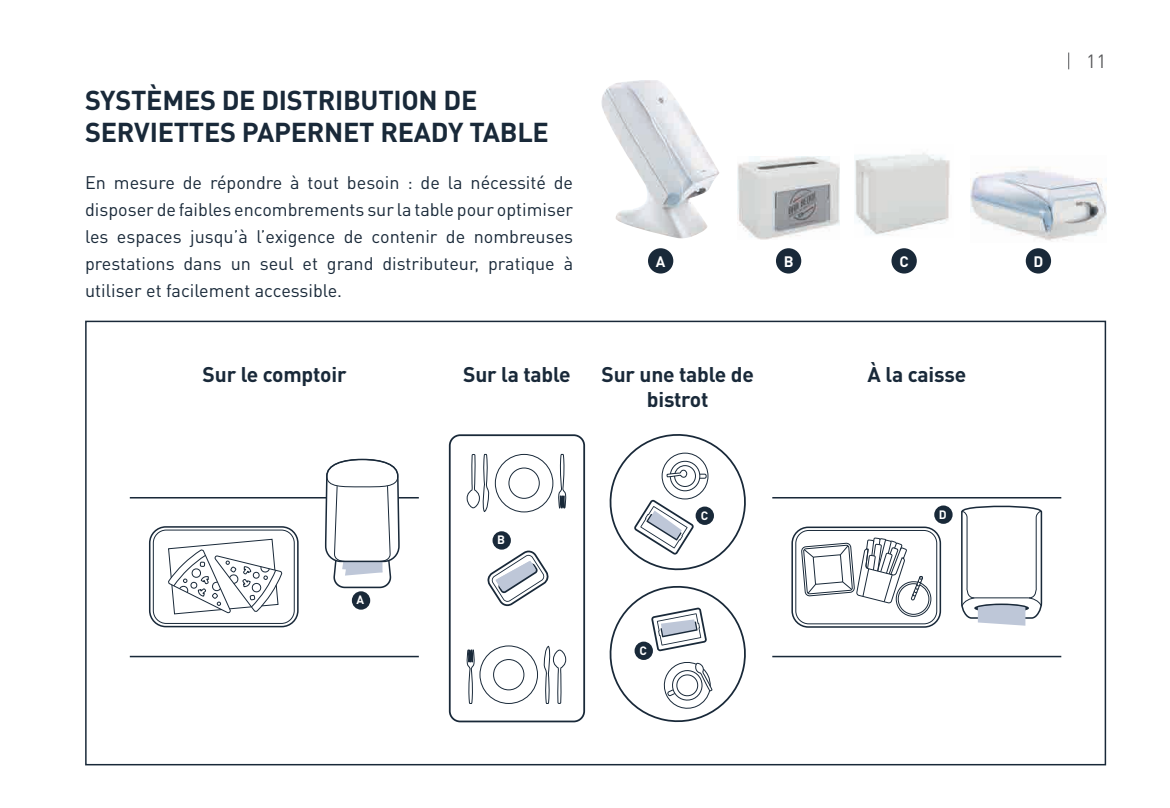
<style>
.page{position:relative;width:1170px;height:808px;background:#fff}
.page>*{position:absolute;margin:0;border:0;box-sizing:border-box;transform-origin:0 0}
.t1{font:700 27px/32.4px "DIN Pro";letter-spacing:-.01em;color:#192939}
.t2{font:700 21px "DIN Pro";letter-spacing:-.01em;color:#192939}
.t3{font:18.9px "DIN Pro";color:#57585a;scale:.95 1}
.t4{font:18px/27px "DIN Pro";color:#192939;text-align:justify}
.t5{font:700 15px "DIN Pro";color:#fff}
.t6{font:700 12px "DIN Pro";color:#fff}
</style>
<div class="page">
<svg style="left:1068px;top:53px;width:1px;height:16px"></svg>
<svg style="left:609px;top:434px;width:137px;height:289px"></svg>
<hr style="left:772px;top:656px;width:289px;height:1px;background:#192939">
<hr style="left:772px;top:497px;width:289px;height:1px;background:#192939">
<div style="left:791px;top:527px;width:150px;height:101px;border:2px solid #192939;border-radius:16px"></div>
<div style="left:795px;top:530px;width:142px;height:94px;border:1px solid #192939;border-radius:13px"></div>
<svg style="left:801px;top:537px;width:130px;height:80px"></svg>
<svg style="left:961px;top:505px;width:81px;height:121px"></svg>
<hr style="left:130px;top:656px;width:289px;height:1px;background:#192939">
<hr style="left:130px;top:497px;width:197px;height:1px;background:#192939">
<div style="left:149px;top:526px;width:149px;height:101px;border:2px solid #192939;border-radius:16px"></div>
<div style="left:153px;top:530px;width:141px;height:94px;border:1px solid #192939;border-radius:13px"></div>
<svg style="left:168px;top:538px;width:115px;height:77px"></svg>
<svg style="left:324px;top:458px;width:95px;height:135px"></svg>
<img style="left:855px;top:152px;width:95px;height:83px">
<img style="left:737px;top:157px;width:102px;height:83px">
<img style="left:970px;top:167px;width:136px;height:75px">
<img style="left:601px;top:80px;width:118px;height:159px">
<div style="left:495px;top:454px;width:58px;height:58px;border:1px solid #192939;border-radius:50%"></div>
<div style="left:508px;top:468px;width:31px;height:31px;border:1px solid #192939;border-radius:50%"></div>
<svg style="left:558px;top:454px;width:9px;height:55px"></svg>
<svg style="left:466px;top:453px;width:23px;height:59px"></svg>
<div style="left:479px;top:645px;width:59px;height:59px;border:1px solid #192939;border-radius:50%"></div>
<div style="left:493px;top:659px;width:31px;height:31px;border:1px solid #192939;border-radius:50%"></div>
<svg style="left:465px;top:649px;width:10px;height:74px"></svg>
<svg style="left:543px;top:645px;width:23px;height:78px"></svg>
<div style="left:449px;top:434px;width:136px;height:288px;border:2px solid #192939;border-radius:10px"></div>
<svg style="left:487px;top:551px;width:61px;height:55px"></svg>
<div style="left:648px;top:248px;width:25px;height:26px;background:#192939;border-radius:50%"></div>
<div style="left:352px;top:591px;width:18px;height:19px;background:#192939;border-radius:50%"></div>
<div style="left:934px;top:505px;width:18px;height:19px;background:#192939;border-radius:50%"></div>
<div style="left:492px;top:531px;width:19px;height:19px;background:#192939;border-radius:50%"></div>
<div style="left:634px;top:642px;width:19px;height:18px;background:#192939;border-radius:50%"></div>
<div style="left:695px;top:507px;width:19px;height:18px;background:#192939;border-radius:50%"></div>
<div style="left:776px;top:248px;width:25px;height:26px;background:#192939;border-radius:50%"></div>
<div style="left:891px;top:248px;width:25px;height:26px;background:#192939;border-radius:50%"></div>
<div style="left:1025px;top:248px;width:26px;height:26px;background:#192939;border-radius:50%"></div>
<h1 class="t1" style="left:85px;top:83px;width:465px">SYSTÈMES DE DISTRIBUTION DE<br>SERVIETTES PAPERNET READY TABLE</h1>
<p class="t4" style="left:85px;top:169px;width:489px">En mesure de répondre à tout besoin : de la nécessité de disposer de faibles encombrements sur la table pour optimiser les espaces jusqu’à l’exigence de contenir de nombreuses prestations dans un seul et grand distributeur, pratique à utiliser et facilement accessible.</p>
<p class="t5" style="left:656px;top:251px;width:11px">A</p>
<p class="t5" style="left:783px;top:251px;width:11px">B</p>
<p class="t5" style="left:899px;top:251px;width:11px">C</p>
<p class="t5" style="left:1033px;top:251px;width:11px">D</p>
<p class="t2" style="left:203px;top:361px;width:145px">Sur le comptoir</p>
<p class="t2" style="left:463px;top:361px;width:109px">Sur la table</p>
<p class="t2" style="left:601px;top:361px;width:154px">Sur une table de</p>
<p class="t2" style="left:867px;top:361px;width:100px">À la caisse</p>
<p class="t2" style="left:647px;top:386px;width:63px">bistrot</p>
<p class="t6" style="left:356px;top:592px;width:9px">A</p>
<p class="t6" style="left:497px;top:532px;width:9px">B</p>
<p class="t6" style="left:639px;top:642px;width:9px">C</p>
<p class="t6" style="left:701px;top:507px;width:9px">C</p>
<p class="t6" style="left:938px;top:506px;width:9px">D</p>
<p class="t3" style="left:1086px;top:49px;width:22px">11</p>
</div>
